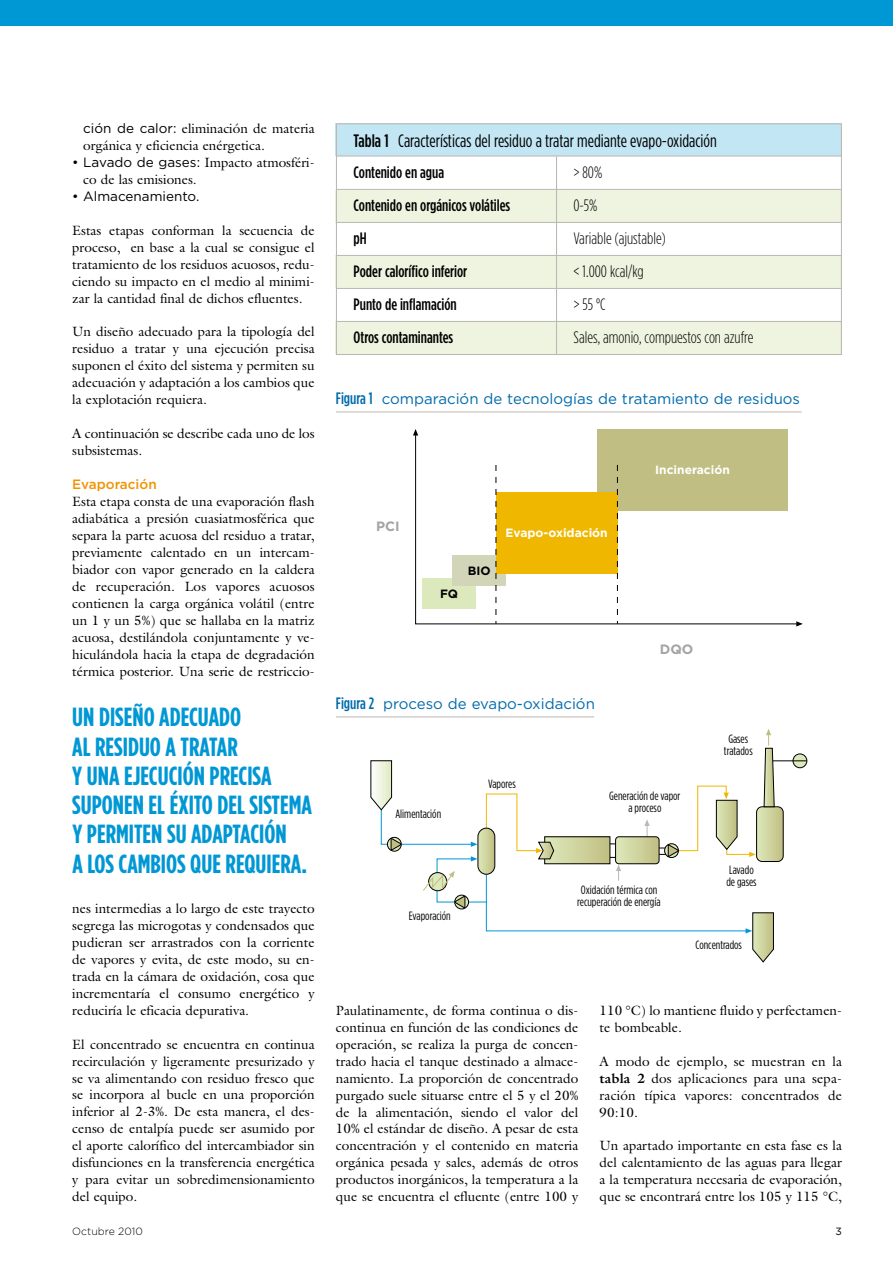
<style>
.page{position:relative;width:893px;height:1263px;background:#fff}
.page>*{position:absolute;margin:0;border:0;box-sizing:border-box;transform-origin:0 0}
.t1{font:700 26.25px/29.2px "Gotham Condensed";color:#0097d5}
.t2{font:18px "Gotham Condensed";color:#000}
.t3{font:500 16.5px/33px "Gotham Condensed";color:#000}
.t4{font:300 16.5px/33px "Gotham Condensed";color:#000}
.t5{font:15px "Gotham";color:#006bab}
.t6{font:13.5px/17px "Galliard";color:#000;text-align:justify}
.t7{font:13.5px "Gotham";color:#000}
.t8{font:500 13.5px "Gotham";color:#f29200}
.t9{font:700 13.5px "Gotham";color:#a3a4a6}
.t10{font:12px/12px "Gotham Condensed";color:#000}
.t11{font:700 12px "Gotham";color:#fff}
.t12{font:700 12px "Gotham";color:#000}
.t13{font:300 10.5px "Gotham";color:#000}
.t14{font:10.5px "Gotham";color:#000}
.s1{font-family:"Gotham"}
.s2{font-weight:500}
.s3{font-family:"Gotham Condensed";font-weight:500;font-size:16.5px}
.s4{font-weight:700}
</style>
<div class="page">
<div style="left:0;top:0;width:893px;height:26px;background:#0097d5"></div>
<hr style="left:336px;top:412px;width:465px;height:1px;background:#bdb7b4">
<div style="left:597px;top:429px;width:191px;height:81px;background:#c0be83"></div>
<svg style="left:415px;top:435px;width:381px;height:190px"></svg>
<svg style="left:413px;top:429px;width:5px;height:6px"></svg>
<svg style="left:796px;top:621px;width:7px;height:5px"></svg>
<div style="left:422px;top:579px;width:54px;height:30px;background:#dce9bc"></div>
<div style="left:452px;top:555px;width:54px;height:30px;background:#d3d5b8"></div>
<div style="left:496px;top:492px;width:121px;height:81px;background:#f0b700"></div>
<svg style="left:496px;top:465px;width:1px;height:159px"></svg>
<svg style="left:617px;top:465px;width:1px;height:159px"></svg>
<hr style="left:336px;top:717px;width:258px;height:1px;background:#bdb7b4">
<hr style="left:774px;top:807px;width:2px;height:54px;background:#c9cb93">
<hr style="left:776px;top:807px;width:1px;height:54px;background:#c7c990">
<hr style="left:778px;top:807px;width:1px;height:54px;background:#c6c68d">
<hr style="left:779px;top:807px;width:1px;height:54px;background:#c4c389">
<hr style="left:781px;top:807px;width:1px;height:54px;background:#c2c186">
<hr style="left:782px;top:807px;width:1px;height:54px;background:#c0be83">
<div style="left:756px;top:806px;width:28px;height:56px;border:1px solid #000;border-radius:6px"></div>
<svg style="left:793px;top:754px;width:14px;height:14px"></svg>
<div style="left:793px;top:753px;width:14px;height:15px;border:1px solid #000;border-radius:50%"></div>
<hr style="left:773px;top:760px;width:34px;height:1px;background:#000">
<svg style="left:370px;top:729px;width:405px;height:234px"></svg>
<div style="left:336px;top:190px;width:506px;height:32px;background:#eef4df"></div>
<div style="left:336px;top:256px;width:506px;height:32px;background:#eef4df"></div>
<div style="left:336px;top:322px;width:506px;height:32px;background:#eef4df"></div>
<div style="left:336px;top:124px;width:506px;height:32px;background:#c2e6f3"></div>
<hr style="left:556px;top:156px;width:1px;height:199px;background:#bdb7b4">
<hr style="left:336px;top:155px;width:506px;height:2px;background:#bdb7b4">
<hr style="left:336px;top:189px;width:506px;height:1px;background:#bdb7b4">
<hr style="left:336px;top:255px;width:506px;height:1px;background:#bdb7b4">
<hr style="left:336px;top:222px;width:506px;height:1px;background:#bdb7b4">
<hr style="left:336px;top:288px;width:506px;height:1px;background:#bdb7b4">
<hr style="left:336px;top:321px;width:506px;height:1px;background:#bdb7b4">
<div style="left:336px;top:123px;width:506px;height:232px;border:1px solid #bdb7b4"></div>
<p class="t6" style="left:83px;top:120px;width:233px"><span class="s1">ción de calor:</span> eliminación de materia orgánica y eficiencia enérgetica.</p>
<p class="t6" style="left:83px;top:154px;width:233px;text-indent:-11px"><span class="s1">• Lavado de gases:</span> Impacto atmosféri&shy;co de las emisiones.</p>
<p class="t7" style="left:72px;top:189px;width:129px">• Almacenamiento.</p>
<p class="t6" style="left:72px;top:221px;width:244px">Estas etapas conforman la secuencia de proceso, en base a la cual se consigue el tratamiento de los residuos acuosos, redu&shy;ciendo su impacto en el medio al minimi&shy;zar la cantidad final de dichos efluentes.</p>
<p class="t6" style="left:72px;top:323px;width:244px">Un diseño adecuado para la tipología del residuo a tratar y una ejecución precisa suponen el éxito del sistema y permiten su adecuación y adaptación a los cambios que la explotación requiera.</p>
<p class="t6" style="left:72px;top:425px;width:244px">A continuación se describe cada uno de los subsistemas.</p>
<p class="t8" style="left:72px;top:477px;width:86px">Evaporación</p>
<p class="t6" style="left:72px;top:493px;width:244px">Esta etapa consta de una evaporación flash adiabática a presión cuasiatmosférica que separa la parte acuosa del residuo a tratar, previamente calentado en un intercam&shy;biador con vapor generado en la caldera de recuperación. Los vapores acuosos contienen la carga orgánica volátil (entre un 1 y un 5%) que se hallaba en la matriz acuosa, destilándola conjuntamente y ve&shy;hiculándola hacia la etapa de degradación térmica posterior. Una serie de restriccio-</p>
<h1 class="t1" style="left:72px;top:702px;width:241px">UN DISEÑO ADECUADO<br>AL RESIDUO A TRATAR<br>Y UNA EJECUCIÓN PRECISA<br>SUPONEN EL ÉXITO DEL SISTEMA<br>Y PERMITEN SU ADAPTACIÓN<br>A LOS CAMBIOS QUE REQUIERA.</h1>
<p class="t6" style="left:72px;top:900px;width:244px">nes intermedias a lo largo de este trayecto segrega las microgotas y condensados que pudieran ser arrastrados con la corriente de vapores y evita, de este modo, su en&shy;trada en la cámara de oxidación, cosa que incrementaría el consumo energético y reduciría le eficacia depurativa.</p>
<p class="t6" style="left:72px;top:1035px;width:244px">El concentrado se encuentra en continua recirculación y ligeramente presurizado y se va alimentando con residuo fresco que se incorpora al bucle en una proporción inferior al 2-3%. De esta manera, el des&shy;censo de entalpía puede ser asumido por el aporte calorífico del intercambiador sin disfunciones en la transferencia energética y para evitar un sobredimensionamiento del equipo.</p>
<h2 class="t2" style="left:354px;top:131px;width:365px"><span class="s2">Tabla 1</span> Características del residuo a tratar mediante evapo-oxidación</h2>
<p class="t3" style="left:354px;top:155px;width:158px">Contenido en agua<br>Contenido en orgánicos volátiles pH<br>Poder calorífico inferior<br>Punto de inflamación<br>Otros contaminantes</p>
<p class="t4" style="left:573px;top:156px;width:182px">&gt; 80%<br>0-5%<br>Variable (ajustable)<br>&lt; 1.000 kcal/kg<br>&gt; 55 °C<br>Sales, amonio, compuestos con azufre</p>
<p class="t5" style="left:336px;top:391px;width:466px"><span class="s3">Figura 1</span> comparación de tecnologías de tratamiento de residuos</p>
<p class="t9" style="left:376px;top:518px;width:25px">PCI</p>
<p class="t12" style="left:440px;top:587px;width:20px">FQ</p>
<p class="t12" style="left:468px;top:563px;width:24px">BIO</p>
<p class="t11" style="left:506px;top:526px;width:104px">Evapo-oxidación</p>
<p class="t5" style="left:336px;top:696px;width:260px"><span class="s3">Figura 2</span> proceso de evapo-oxidación</p>
<p class="t10" style="left:488px;top:777px;width:29px">Vapores</p>
<p class="t11" style="left:655px;top:463px;width:76px">Incineración</p>
<p class="t9" style="left:660px;top:642px;width:35px">DQO</p>
<p class="t10" style="left:724px;top:733px;width:30px;text-align:center">Gases tratados</p>
<p class="t10" style="left:395px;top:808px;width:47px">Alimentación</p>
<p class="t10" style="left:409px;top:909px;width:43px">Evaporación</p>
<p class="t10" style="left:609px;top:790px;width:73px;text-align:center">Generación de vapor a proceso</p>
<p class="t10" style="left:577px;top:883px;width:85px">Oxidación térmica con recuperación de energía</p>
<p class="t10" style="left:726px;top:863px;width:32px">Lavado de gases</p>
<p class="t10" style="left:695px;top:939px;width:48px">Concentrados</p>
<p class="t6" style="left:336px;top:1001px;width:244px">Paulatinamente, de forma continua o dis&shy;continua en función de las condiciones de operación, se realiza la purga de concen&shy;trado hacia el tanque destinado a almace&shy;namiento. La proporción de concentrado purgado suele situarse entre el 5 y el 20% de la alimentación, siendo el valor del 10% el estándar de diseño. A pesar de esta concentración y el contenido en materia orgánica pesada y sales, además de otros productos inorgánicos, la temperatura a la que se encuentra el efluente (entre 100 y</p>
<p class="t6" style="left:600px;top:1001px;width:244px">110 °C) lo mantiene fluido y perfectamen&shy;te bombeable.</p>
<p class="t6" style="left:600px;top:1052px;width:244px">A modo de ejemplo, se muestran en la <span class="s4">tabla 2</span> dos aplicaciones para una sepa&shy;ración típica vapores: concentrados de 90:10.</p>
<p class="t6" style="left:600px;top:1137px;width:244px">Un apartado importante en esta fase es la del calentamiento de las aguas para llegar a la temperatura necesaria de evaporación, que se encontrará entre los 105 y 115 °C,</p>
<p class="t13" style="left:72px;top:1225px;width:72px">Octubre 2010</p>
<p class="t14" style="left:835px;top:1225px;width:8px">3</p>
</div>
